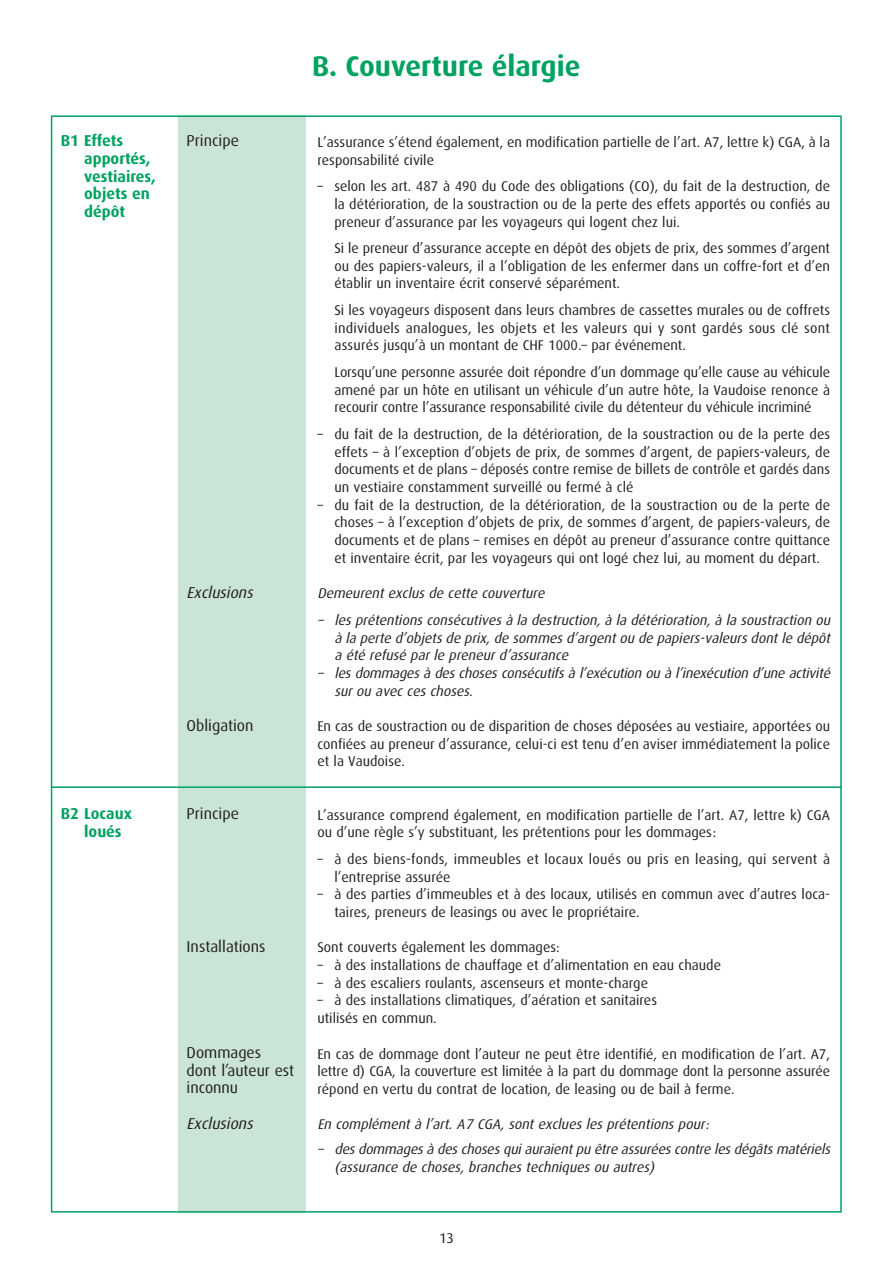
<style>
.page{position:relative;width:893px;height:1263px;background:#fff}
.page>*{position:absolute;margin:0;border:0;box-sizing:border-box;transform-origin:0 0}
.t1{font:700 28.5px "Dax";color:#00a261}
.t2{font:15.75px/17.7px "Dax";color:#231f20}
.t3{font:700 15.75px/17.7px "Dax";color:#00a261}
.t4{font:italic 15.75px "Dax";color:#231f20}
.t5{font:14.1px/17.7px "Dax";color:#231f20;text-align:justify}
.t6{font:italic 14.1px/17.7px "Dax";color:#231f20}
</style>
<div class="page">
<div style="left:178px;top:115px;width:128px;height:1097px;background:#cae5d7"></div>
<hr style="left:51px;top:786px;width:791px;height:2px;background:#00a261">
<p class="t3" style="left:84px;top:133px;width:73px;text-indent:-23px">B1 Effets apportés, vestiaires, objets en dépôt</p>
<p class="t3" style="left:84px;top:806px;width:49px;text-indent:-23px">B2 Locaux loués</p>
<h1 class="t1" style="left:312px;top:53px;width:270px">B. Couverture élargie</h1>
<p class="t2" style="left:187px;top:133px;width:54px">Principe</p>
<p class="t4" style="left:187px;top:585px;width:71px">Exclusions</p>
<p class="t2" style="left:187px;top:717px;width:68px">Obligation</p>
<p class="t2" style="left:187px;top:806px;width:54px">Principe</p>
<p class="t2" style="left:187px;top:938px;width:80px">Installations</p>
<p class="t2" style="left:187px;top:1045px;width:109px">Dommages dont l’auteur est inconnu</p>
<p class="t4" style="left:187px;top:1116px;width:71px">Exclusions</p>
<p class="t5" style="left:317px;top:134px;width:514px">L’assurance s’étend également, en modification partielle de l’art. A7, lettre k) CGA, à la responsabilité civile</p>
<p class="t5" style="left:334px;top:178px;width:497px;text-indent:-17px">– selon les art. 487 à 490 du Code des obligations (CO), du fait de la destruction, de la détérioration, de la soustraction ou de la perte des effets apportés ou confiés au preneur d’assurance par les voyageurs qui logent chez lui.</p>
<p class="t5" style="left:334px;top:240px;width:497px">Si le preneur d’assurance accepte en dépôt des objets de prix, des sommes d’argent ou des papiers-valeurs, il a l’obligation de les enfermer dans un coffre-fort et d’en établir un inventaire écrit conservé séparément.</p>
<p class="t5" style="left:334px;top:302px;width:497px">Si les voyageurs disposent dans leurs chambres de cassettes murales ou de coffrets individuels analogues, les objets et les valeurs qui y sont gardés sous clé sont assurés jusqu’à un montant de CHF 1000.– par événement.</p>
<p class="t5" style="left:334px;top:364px;width:497px">Lorsqu’une personne assurée doit répondre d’un dommage qu’elle cause au véhicule amené par un hôte en utilisant un véhicule d’un autre hôte, la Vaudoise renonce à recourir contre l’assurance responsabilité civile du détenteur du véhicule incriminé</p>
<p class="t5" style="left:334px;top:426px;width:497px;text-indent:-17px">– du fait de la destruction, de la détérioration, de la soustraction ou de la perte des effets – à l’exception d’objets de prix, de sommes d’argent, de papiers-valeurs, de documents et de plans – déposés contre remise de billets de contrôle et gardés dans un vestiaire constamment surveillé ou fermé à clé</p>
<p class="t5" style="left:334px;top:497px;width:497px;text-indent:-17px">– du fait de la destruction, de la détérioration, de la soustraction ou de la perte de choses – à l’exception d’objets de prix, de sommes d’argent, de papiers-valeurs, de documents et de plans – remises en dépôt au preneur d’assurance contre quittance et inventaire écrit, par les voyageurs qui ont logé chez lui, au moment du départ.</p>
<p class="t6" style="left:317px;top:585px;width:232px">Demeurent exclus de cette couverture</p>
<p class="t6" style="left:334px;top:612px;width:500px;text-align:justify;text-indent:-17px">– les prétentions consécutives à la destruction, à la détérioration, à la soustraction ou à la perte d’objets de prix, de sommes d’argent ou de papiers-valeurs dont le dépôt a été refusé par le preneur d’assurance</p>
<p class="t6" style="left:334px;top:665px;width:500px;text-indent:-17px">– les dommages à des choses consécutifs à l’exécution ou à l’inexécution d’une activité sur ou avec ces choses.</p>
<p class="t5" style="left:317px;top:718px;width:514px">En cas de soustraction ou de disparition de choses déposées au vestiaire, apportées ou confiées au preneur d’assurance, celui-ci est tenu d’en aviser immédiatement la police et la Vaudoise.</p>
<p class="t5" style="left:317px;top:807px;width:514px">L’assurance comprend également, en modification partielle de l’art. A7, lettre k) CGA ou d’une règle s’y substituant, les prétentions pour les dommages:</p>
<p class="t5" style="left:334px;top:851px;width:497px;text-indent:-17px">– à des biens-fonds, immeubles et locaux loués ou pris en leasing, qui servent à l’entreprise assurée</p>
<p class="t5" style="left:334px;top:886px;width:497px;text-indent:-17px">– à des parties d’immeubles et à des locaux, utilisés en commun avec d’autres loca&shy;taires, preneurs de leasings ou avec le propriétaire.</p>
<p class="t5" style="left:317px;top:939px;width:244px">Sont couverts également les dommages:</p>
<p class="t5" style="left:317px;top:957px;width:405px">– à des installations de chauffage et d’alimentation en eau chaude</p>
<p class="t5" style="left:317px;top:975px;width:332px">– à des escaliers roulants, ascenseurs et monte-charge</p>
<p class="t5" style="left:317px;top:992px;width:341px">– à des installations climatiques, d’aération et sanitaires utilisés en commun.</p>
<p class="t5" style="left:317px;top:1046px;width:514px">En cas de dommage dont l’auteur ne peut être identifié, en modification de l’art. A7, lettre d) CGA, la couverture est limitée à la part du dommage dont la personne assurée répond en vertu du contrat de location, de leasing ou de bail à ferme.</p>
<p class="t6" style="left:317px;top:1116px;width:396px">En complément à l’art. A7 CGA, sont exclues les prétentions pour:</p>
<p class="t6" style="left:334px;top:1141px;width:500px;text-indent:-17px">– desdommagesà deschosesquiauraientpu être assuréescontre lesdégâtsmatériels (assurance de choses, branches techniques ou autres)</p>
<p class="t5" style="left:439px;top:1230px;width:16px">13</p>
</div>
